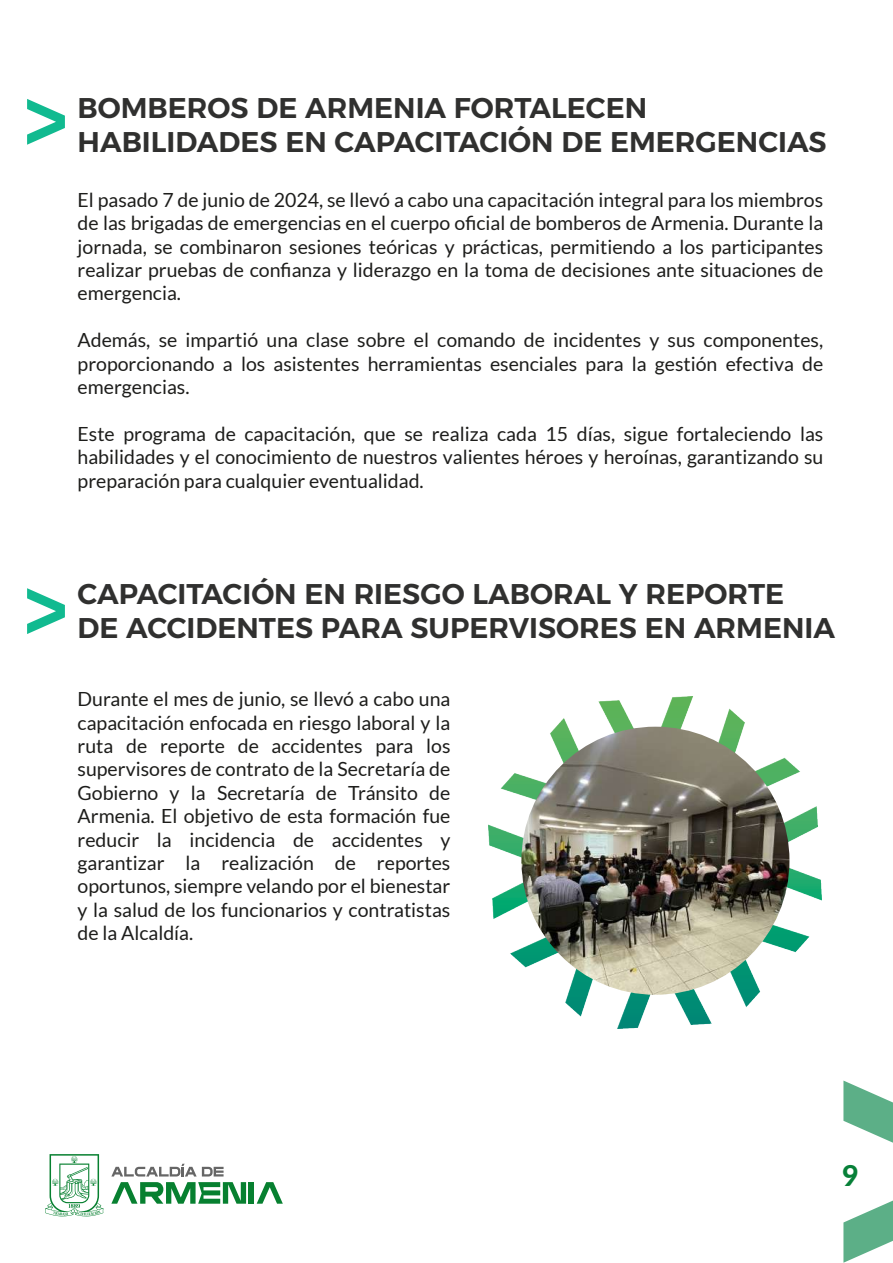
<style>
.page{position:relative;width:893px;height:1263px;background:#fff}
.page>*{position:absolute;margin:0;border:0;box-sizing:border-box;transform-origin:0 0}
.t1{font:800 28.65px "Lato";color:#078038}
.t2{font:600 28.5px/34.2px "Alexandria";color:#30302f}
.t3{font:19.5px/23.4px "Lato";color:#1d1d1b;text-align:justify}
</style>
<div class="page">
<svg style="left:27px;top:588px;width:38px;height:46px"></svg>
<svg style="left:27px;top:99px;width:38px;height:46px"></svg>
<svg style="left:111px;top:1182px;width:135px;height:22px"></svg>
<div style="left:249px;top:1182px;width:5px;height:22px;background:#078030"></div>
<svg style="left:257px;top:1182px;width:26px;height:22px"></svg>
<svg style="left:111px;top:1164px;width:113px;height:12px"></svg>
<svg style="left:45px;top:1154px;width:58px;height:62px"></svg>
<svg style="left:843px;top:1080px;width:50px;height:183px"></svg>
<img style="left:489px;top:696px;width:332px;height:332px">
<img style="left:521px;top:727px;width:268px;height:268px;border-radius:134px">
<h2 class="t2" style="left:78px;top:91px;width:751px">BOMBEROS DE ARMENIA FORTALECEN<br>HABILIDADES EN CAPACITACIÓN DE EMERGENCIAS</h2>
<p class="t3" style="left:78px;top:188px;width:747px">El pasado 7 de junio de 2024, se llevó a cabo una capacitación integral para los miembros de las brigadas de emergencias en el cuerpo oficial de bomberos de Armenia. Durante la jornada, se combinaron sesiones teóricas y prácticas, permitiendo a los participantes realizar pruebas de confianza y liderazgo en la toma de decisiones ante situaciones de emergencia.</p>
<p class="t3" style="left:78px;top:328px;width:747px">Además, se impartió una clase sobre el comando de incidentes y sus componentes, proporcionando a los asistentes herramientas esenciales para la gestión efectiva de emergencias.</p>
<p class="t3" style="left:78px;top:422px;width:747px">Este programa de capacitación, que se realiza cada 15 días, sigue fortaleciendo las habilidades y el conocimiento de nuestros valientes héroes y heroínas, garantizando su preparación para cualquier eventualidad.</p>
<h2 class="t2" style="left:78px;top:577px;width:759px">CAPACITACIÓN EN RIESGO LABORAL Y REPORTE<br>DE ACCIDENTES PARA SUPERVISORES EN ARMENIA</h2>
<p class="t3" style="left:78px;top:687px;width:374px">Durante el mes de junio, se llevó a cabo una capacitación enfocada en riesgo laboral y la ruta de reporte de accidentes para los supervisores de contrato de la Secretaría de Gobierno y la Secretaría de Tránsito de Armenia. El objetivo de esta formación fue reducir la incidencia de accidentes y garantizar la realización de reportes oportunos, siempre velando por el bienestar y la salud de los funcionarios y contratistas de la Alcaldía.</p>
<h1 class="t1" style="left:842px;top:1154px;width:18px">9</h1>
</div>
